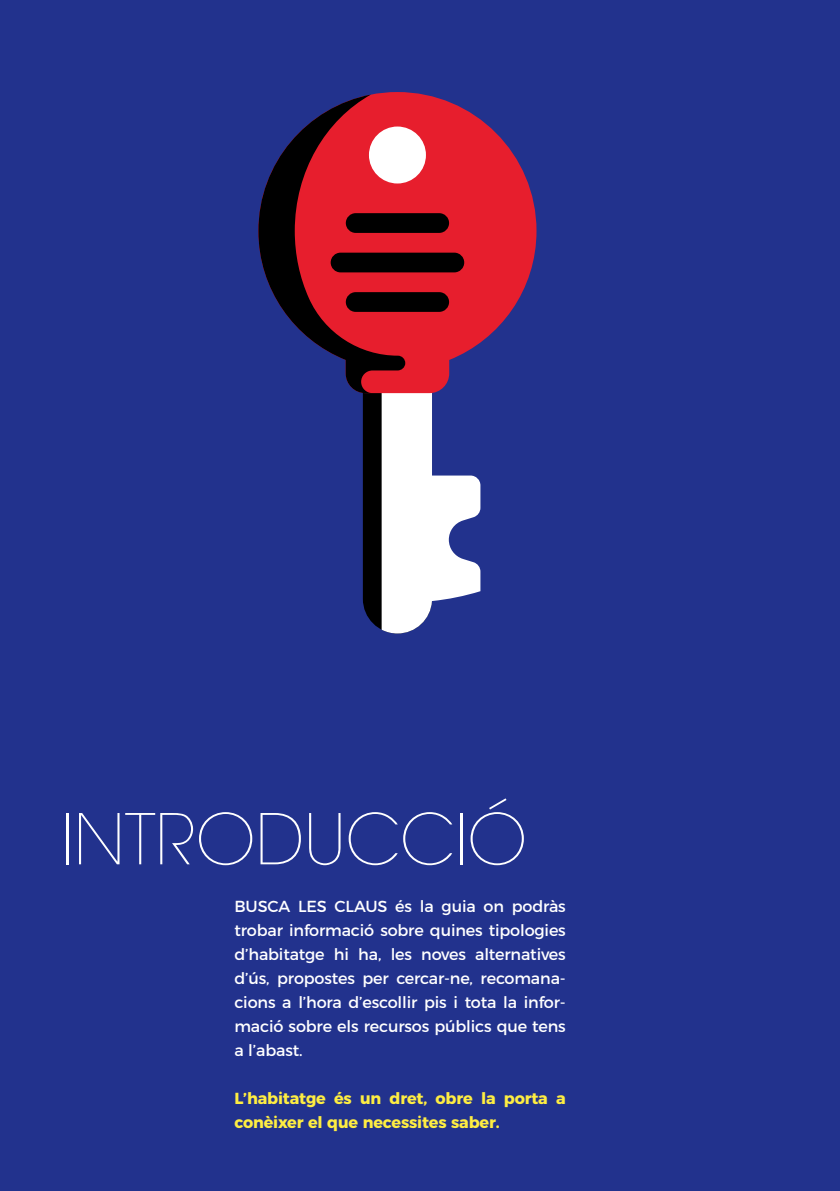
<style>
.page{position:relative;width:840px;height:1191px;background:#fff}
.page>*{position:absolute;margin:0;border:0;box-sizing:border-box;transform-origin:0 0}
.t1{font:200 69.4px "ITC Avant Garde Pro";color:#fff}
.t2{font:16px/24px "Montserrat";letter-spacing:-.01em;color:#fff;text-align:justify}
.t3{font:700 16px/24px "Montserrat";letter-spacing:-.01em;color:#feed42}
</style>
<div class="page">
<div style="left:0;top:0;width:839px;height:1191px;background:#22328d"></div>
<svg style="left:362px;top:393px;width:118px;height:240px"></svg>
<svg style="left:369px;top:92px;width:167px;height:261px;fill:#e71e2d"></svg>
<svg style="left:258px;top:95px;width:206px;height:298px;fill:#e71e2d"></svg>
<h1 class="t1" style="left:61px;top:795px;width:467px">INTRODUCCIÓ</h1>
<p class="t2" style="left:234px;top:893px;width:333px">BUSCA LES CLAUS és la guia on podràs trobar informació sobre quines tipologies d’habitatge hi ha, les noves alternatives d’ús, propostes per cercar-ne, recomana&shy;cions a l’hora d’escollir pis i tota la infor&shy;mació sobre els recursos públics que tens a l’abast.</p>
<p class="t3" style="left:234px;top:1085px;width:332px">L’habitatge és un dret, obre la porta a conèixer el que necessites saber.</p>
</div>
